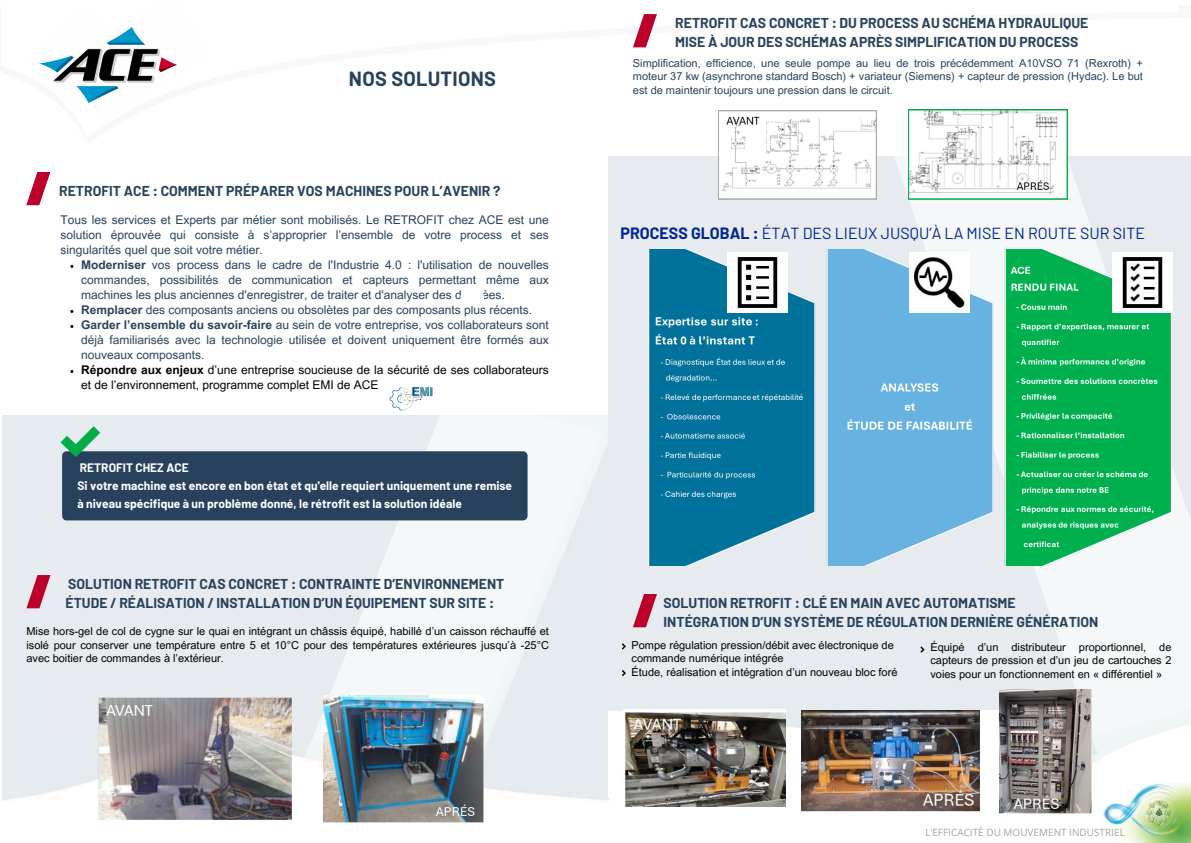
<style>
.page{position:relative;width:1191px;height:843px;background:#fff}
.page>*{position:absolute;margin:0;border:0;box-sizing:border-box;transform-origin:0 0}
.t1{font:700 20px "Barlow";letter-spacing:.01em;color:#28425e}
.t2{font:16px "Barlow";color:#002495}
.t3{font:700 14px/19.5px "Barlow";color:#28425e}
.t4{font:12px/15px "Arial MT Pro";color:#28425e;text-align:justify}
.t5{font:700 12px/18px "Barlow";color:#fff}
.t6{font:12px/15px "Arial MT Pro";color:#000}
.t7{font:11px/13.5px "Arial MT Pro";color:#000;text-align:justify}
.t8{font:11px/13.5px "Arial MT Pro";color:#28425e;text-align:justify}
.t9{font:10px "Open Sans";color:#a6a6a6}
.s1{font-weight:700}
</style>
<div class="page">
<img style="left:2px;top:415px;width:606px;height:388px">
<svg style="left:305px;top:415px;width:297px;height:362px;fill:#f5f8f9"></svg>
<div style="left:47px;top:477px;width:261px;height:249px;background:#e7ebef"></div>
<svg style="left:64px;top:415px;width:376px;height:325px"></svg>
<img style="left:608px;top:696px;width:544px;height:63px">
<div style="left:608px;top:73px;width:582px;height:623px;background:#e7ebef"></div>
<svg style="left:862px;top:163px;width:328px;height:572px"></svg>
<div style="left:657px;top:747px;width:238px;height:57px;background:#fff"></div>
<div style="left:1144px;top:747px;width:46px;height:57px;background:#fff"></div>
<img style="left:735px;top:782px;width:455px;height:60px">
<img style="left:876px;top:73px;width:314px;height:90px">
<div style="left:608px;top:47px;width:568px;height:109px;background:#fff"></div>
<img style="left:40px;top:27px;width:137px;height:75px">
<img style="left:1091px;top:755px;width:10px;height:49px">
<svg style="left:633px;top:594px;width:24px;height:33px"></svg>
<svg style="left:26px;top:172px;width:24px;height:33px"></svg>
<svg style="left:26px;top:575px;width:24px;height:33px"></svg>
<img style="left:389px;top:387px;width:44px;height:24px">
<img style="left:96px;top:694px;width:195px;height:125px">
<img style="left:324px;top:694px;width:172px;height:129px">
<img style="left:648px;top:250px;width:523px;height:315px">
<div style="left:62px;top:451px;width:465px;height:69px;background:#28425e;border-radius:4px"></div>
<svg style="left:61px;top:426px;width:39px;height:31px"></svg>
<svg style="left:633px;top:14px;width:24px;height:33px"></svg>
<svg style="left:908px;top:110px;width:159px;height:89px"></svg>
<svg style="left:718px;top:110px;width:158px;height:89px;background:#f4f4f4"></svg>
<img style="left:909px;top:252px;width:60px;height:60px">
<img style="left:1112px;top:252px;width:60px;height:60px">
<img style="left:727px;top:252px;width:60px;height:60px">
<img style="left:623px;top:709px;width:162px;height:97px">
<img style="left:801px;top:710px;width:197px;height:110px">
<img style="left:998px;top:689px;width:93px;height:132px">
<svg style="left:622px;top:643px;width:4px;height:6px"></svg>
<svg style="left:622px;top:670px;width:4px;height:6px"></svg>
<svg style="left:920px;top:646px;width:4px;height:6px"></svg>
<p class="t1" style="left:349px;top:66px;width:148px">NOS SOLUTIONS</p>
<h2 class="t3" style="left:59px;top:180px;width:443px">RETROFIT ACE : COMMENT PRÉPARER VOS MACHINES POUR L’AVENIR ?</h2>
<p class="t4" style="left:61px;top:213px;width:490px">Tous les services et Experts par métier sont mobilisés. Le RETROFIT chez ACE est une solution éprouvée qui consiste à s’approprier l’ensemble de votre process et ses singularités quel que soit votre métier.</p>
<h3 class="t4" style="left:81px;top:258px;width:469px"><span class="s1">Moderniser</span> vos process dans le cadre de l'Industrie 4.0 : l'utilisation de nouvelles commandes, possibilités de communication et capteurs permettant même aux machines les plus anciennes d'enregistrer, de traiter et d'analyser des données.</h3>
<h1 class="t4" style="left:81px;top:303px;width:452px"><span class="s1">Remplacer</span> des composants anciens ou obsolètes par des composants plus récents.</h1>
<h5 class="t4" style="left:81px;top:318px;width:469px"><span class="s1">Garder l’ensemble du savoir-faire</span> au sein de votre entreprise, vos collaborateurs sont déjà familiarisés avec la technologie utilisée et doivent uniquement être formés aux nouveaux composants.</h5>
<p class="t6" style="left:81px;top:363px;width:469px"><span class="s1">Répondre aux enjeux</span> d’une entreprise soucieuse de la sécurité de ses collaborateurs et de l’environnement, programme complet EMI de ACE</p>
<p class="t5" style="left:77px;top:457px;width:436px">RETROFIT CHEZ ACE<br>Si votre machine est encore en bon état et qu'elle requiert uniquement une remise à niveau spécifique à un problème donné, le rétrofit est la solution idéale</p>
<p class="t3" style="left:65px;top:573px;width:440px">SOLUTION RETROFIT CAS CONCRET : CONTRAINTE D’ENVIRONNEMENT<br>ÉTUDE / RÉALISATION / INSTALLATION D’UN ÉQUIPEMENT SUR SITE :</p>
<p class="t7" style="left:26px;top:625px;width:524px">Mise hors-gel de col de cygne sur le quai en intégrant un châssis équipé, habillé d’un caisson réchauffé et isolé pour conserver une température entre 5 et 10°C pour des températures extérieures jusqu’à -25°C avec boitier de commandes à l’extérieur.</p>
<p class="t3" style="left:675px;top:12px;width:414px">RETROFIT CAS CONCRET : DU PROCESS AU SCHÉMA HYDRAULIQUE<br>MISE À JOUR DES SCHÉMAS APRÈS SIMPLIFICATION DU PROCESS</p>
<p class="t8" style="left:633px;top:57px;width:511px">Simplification, efficience, une seule pompe au lieu de trois précédemment A10VSO 71 (Rexroth) + moteur 37 kw (asynchrone standard Bosch) + variateur (Siemens) + capteur de pression (Hydac). Le but est de maintenir toujours une pression dans le circuit.</p>
<p class="t2" style="left:620px;top:222px;width:526px"><span class="s1">PROCESS GLOBAL :</span> ÉTAT DES LIEUX JUSQU’À LA MISE EN ROUTE SUR SITE</p>
<p class="t3" style="left:663px;top:592px;width:436px">SOLUTION RETROFIT : CLÉ EN MAIN AVEC AUTOMATISME<br>INTÉGRATION D’UN SYSTÈME DE RÉGULATION DERNIÈRE GÉNÉRATION</p>
<p class="t7" style="left:631px;top:639px;width:267px;text-align:left">Pompe régulation pression/débit avec électronique de commande numérique intégrée<br>Étude, réalisation et intégration d’un nouveau bloc foré</p>
<h3 class="t7" style="left:930px;top:641px;width:242px">Équipé d’un distributeur proportionnel, de capteurs de pression et d’un jeu de cartouches 2 voies pour un fonctionnement en « différentiel »</h3>
<p class="t9" style="left:925px;top:824px;width:201px">L’EFFICACITÉ DU MOUVEMENT INDUSTRIEL</p>
</div>
